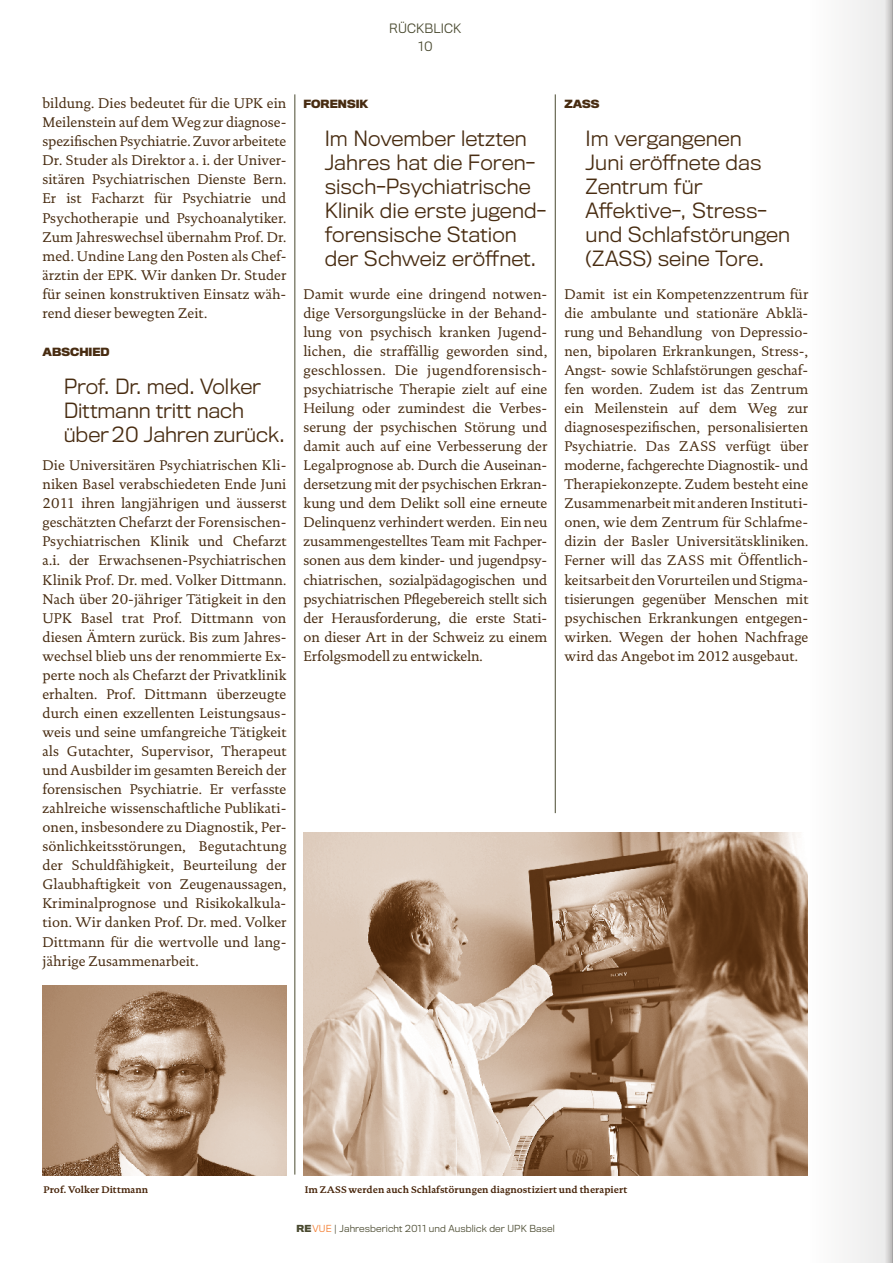
<style>
.page{position:relative;width:893px;height:1263px;background:#fff}
.page>*{position:absolute;margin:0;border:0;box-sizing:border-box;transform-origin:0 0}
.t1{font:300 19.5px/24px "Titling Gothic FB Normal";color:#482c11}
.t2{font:14.25px/19px "DTL Documenta TOT";color:#482c11;text-align:justify}
.t3{font:300 12px "Titling Gothic FB Normal";letter-spacing:.01em;color:#4a4a30}
.t4{font:700 10.5px "Titling Gothic FB Normal";color:#482c11}
.t5{font:700 9.75px "DTL Documenta TOT";color:#472409}
.t6{font:300 9px "Titling Gothic FB Normal";letter-spacing:.01em;color:#4a4a30}
.s1{font-weight:700}
.s2{color:#f47d30}
</style>
<div class="page">
<div style="left:808px;top:0;width:85px;height:1263px;background:#f5f5f5"></div>
<svg style="left:884px;top:0;width:8px;height:1263px"></svg>
<hr style="left:892px;top:0;width:1px;height:1263px;background:#e3e3e3">
<hr style="left:294px;top:94px;width:1px;height:1080px;background:#4a4a30">
<hr style="left:555px;top:94px;width:1px;height:719px;background:#4a4a30">
<img style="left:43px;top:985px;width:243px;height:190px">
<img style="left:303px;top:832px;width:505px;height:343px">
<p class="t3" style="left:389px;top:22px;width:35px">Rückbli</p>
<p class="t3" style="left:444px;top:22px;width:17px">ck</p>
<p class="t3" style="left:418px;top:40px;width:16px">10</p>
<p class="t2" style="left:43px;top:94px;width:245px;text-align:left">bildung. Dies bedeutet für die UPK ein Meilenstein auf dem Weg zur diagnose&shy;spezifischen Psychiatrie. Zuvor arbeitete Dr. Studer als Direktor a. i. der Univer&shy;sitären Psychiatrischen Dienste Bern.<br>Er ist Facharzt für Psychiatrie und Psychotherapie und Psychoanalytiker.<br>Zum Jahreswechsel übernahm Prof. Dr. med. Undine Lang den Posten als Chef&shy;ärztin der EPK. Wir danken Dr. Studer für seinen konstruktiven Einsatz wäh&shy;rend dieser bewegten Zeit.</p>
<p class="t4" style="left:43px;top:346px;width:68px">ABSCHIED</p>
<h1 class="t1" style="left:64px;top:375px;width:223px">Prof. Dr. med. Volker<br>Dittmann tritt nach über 20 Jahren zurück.</h1>
<p class="t2" style="left:43px;top:456px;width:245px">Die Universitären Psychiatrischen Kli&shy;niken Basel verabschiedeten Ende Juni 2011 ihren langjährigen und äusserst geschätzten Chefarzt der Forensischen-Psychiatrischen Klinik und Chefarzt a.i. der Erwachsenen-Psychiatrischen Klinik Prof. Dr. med. Volker Dittmann.<br>Nach über 20-jähriger Tätigkeit in den UPK Basel trat Prof. Dittmann von diesen Ämtern zurück. Bis zum Jahres&shy;wechsel blieb uns der renommierte Ex&shy;perte noch als Chefarzt der Privatklinik erhalten. Prof. Dittmann überzeugte durch einen exzellenten Leistungsaus&shy;weis und seine umfangreiche Tätigkeit als Gutachter, Supervisor, Therapeut und Ausbilder im gesamten Bereich der forensischen Psychiatrie. Er verfasste zahlreiche wissenschaftliche Publikati&shy;onen, insbesondere zu Diagnostik, Per&shy;sönlichkeitsstörungen, Begutachtung der Schuldfähigkeit, Beurteilung der Glaubhaftigkeit von Zeugenaussagen, Kriminalprognose und Risikokalkula&shy;tion. Wir danken Prof. Dr. med. Volker Dittmann für die wertvolle und lang&shy;jährige Zusammenarbeit.</p>
<p class="t4" style="left:303px;top:98px;width:60px">FORENSIK</p>
<h1 class="t1" style="left:325px;top:127px;width:223px">Im November letzten<br>Jahres hat die Foren&shy;sisch-Psychiatrische<br>Klinik die erste jugend&shy;forensische Station der Schweiz eröffnet.</h1>
<p class="t2" style="left:303px;top:284px;width:245px">Damit wurde eine dringend notwen&shy;dige Versorgungslücke in der Behand&shy;lung von psychisch kranken Jugend&shy;lichen, die straffällig geworden sind, geschlossen. Die jugendforensisch&shy;psychiatrische Therapie zielt auf eine Heilung oder zumindest die Verbes&shy;serung der psychischen Störung und damit auch auf eine Verbesserung der Legalprognose ab. Durch die Auseinan&shy;dersetzung mit der psychischen Erkran&shy;kung und dem Delikt soll eine erneute Delinquenz verhindert werden. Ein neu zusammengestelltes Team mit Fachper&shy;sonen aus dem kinder- und jugendpsy&shy;chiatrischen, sozialpädagogischen und psychiatrischen Pflegebereich stellt sich der Herausforderung, die erste Stati&shy;on dieser Art in der Schweiz zu einem Erfolgsmodell zu entwickeln.</p>
<p class="t4" style="left:564px;top:98px;width:10px">ZASS</p>
<h1 class="t1" style="left:586px;top:127px;width:206px">Im vergangenen<br>Juni eröffnete das<br>Zentrum für<br>Affektive-, Stress&shy;und Schlafstörungen (ZASS) seine Tore.</h1>
<p class="t2" style="left:564px;top:284px;width:245px">Damit ist ein Kompetenzzentrum für die ambulante und stationäre Abklä&shy;rung und Behandlung von Depressio&shy;nen, bipolaren Erkrankungen, Stress-, Angst- sowie Schlafstörungen geschaf&shy;fen worden. Zudem ist das Zentrum ein Meilenstein auf dem Weg zur diagnosespezifischen, personalisierten Psychiatrie. Das ZASS verfügt über moderne, fachgerechte Diagnostik- und Therapiekonzepte. Zudem besteht eine Zusammenarbeit mit anderen Instituti&shy;onen, wie dem Zentrum für Schlafme&shy;dizin der Basler Universitätskliniken.<br>Ferner will das ZASS mit Öffentlich&shy;keitsarbeit den Vorurteilen und Stigma&shy;tisierungen gegenüber Menschen mit psychischen Erkrankungen entgegen&shy;wirken. Wegen der hohen Nachfrage wird das Angebot im 2012 ausgebaut.</p>
<p class="t5" style="left:44px;top:1184px;width:106px">Prof. Volker Dittmann</p>
<p class="t5" style="left:305px;top:1184px;width:324px">Im ZASS werden auch Schlafstörungen diagnostiziert und therapiert</p>
<p class="t6" style="left:296px;top:1223px;width:260px"><span class="s1">RE</span><span class="s2">vue</span> | Jahresbericht 2011 und Ausblick der U PK Basel</p>
</div>
